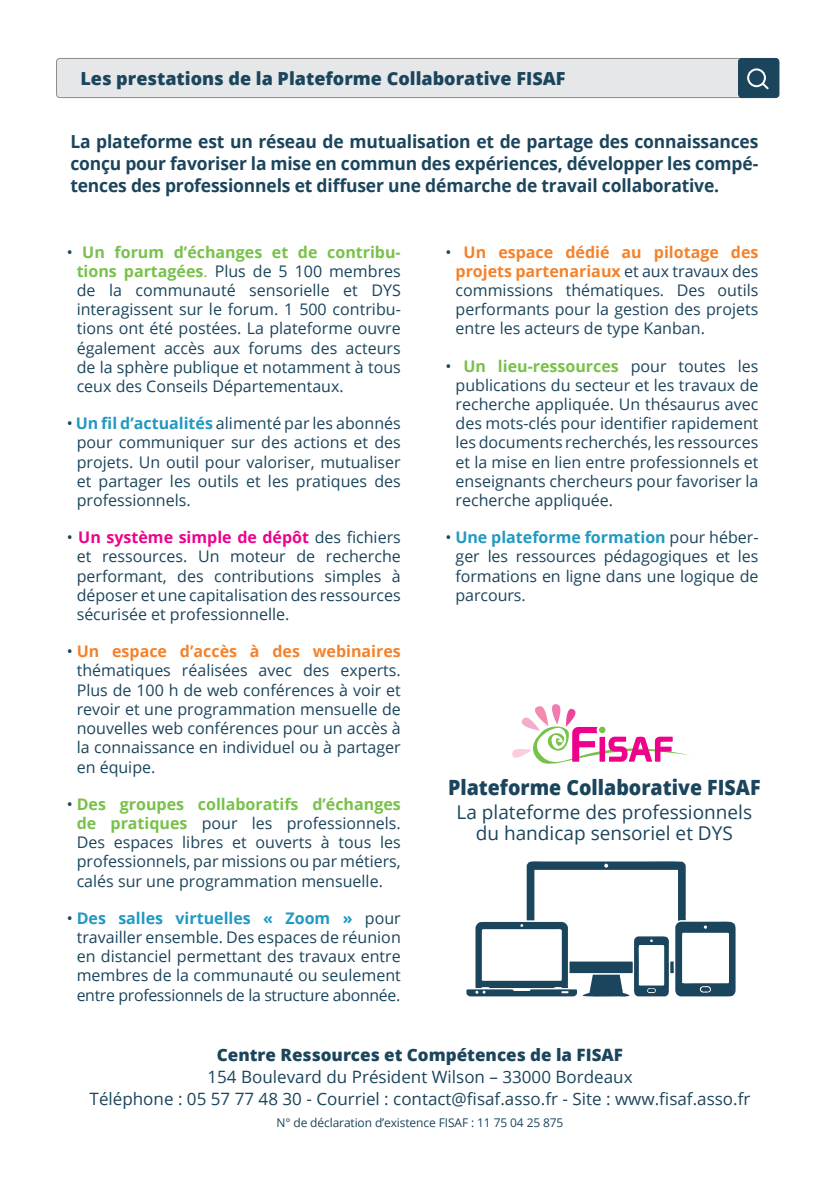
<style>
.page{position:relative;width:840px;height:1191px;background:#fff}
.page>*{position:absolute;margin:0;border:0;box-sizing:border-box;transform-origin:0 0}
.t1{font:800 21px "Open Sans";color:#1b455c;scale:.93 1}
.t2{font:19px/20.2px "Open Sans";color:#1b455c;text-align:center}
.t3{font:700 18px/22px "Open Sans";letter-spacing:-.01em;color:#1b455c;text-align:justify}
.t4{font:800 18px "Open Sans";color:#1b455c}
.t5{font:17px/22px "Open Sans";color:#1b455c;text-align:center}
.t6{font:800 17px "Open Sans";color:#1b455c}
.t7{font:16px/19.2px "Open Sans";color:#1b455c;text-align:justify}
.t8{font:12px "Open Sans";letter-spacing:-.01em;color:#1b455c}
.s1{font-weight:700;color:#78c14a}
.s2{color:#78c14a}
.s3{font-weight:700;color:#2299c1}
.s4{font-weight:700;color:#ed028c}
.s5{font-weight:700;color:#f4822b}
</style>
<div class="page">
<div style="left:56px;top:58px;width:688px;height:40px;background:#e6e7e9;border-radius:3px"></div>
<div style="left:56px;top:58px;width:689px;height:40px;border:1px solid #8a8c8f;border-radius:3px"></div>
<div style="left:738px;top:58px;width:40px;height:40px;background:#1b455c;border-radius:3px"></div>
<div style="left:737px;top:58px;width:41px;height:40px;border:1px solid #1b455c;border-radius:3px"></div>
<div style="left:746px;top:68px;width:19px;height:19px;border:2px solid #fff;border-radius:50%"></div>
<svg style="left:759px;top:81px;width:10px;height:9px"></svg>
<svg style="left:466px;top:861px;width:269px;height:136px"></svg>
<svg style="left:512px;top:704px;width:177px;height:60px"></svg>
<svg style="left:598px;top:726px;width:7px;height:7px"></svg>
<p class="t4" style="left:80px;top:64px;width:486px">Les prestations de la Plateforme Collaborative FISAF</p>
<p class="t3" style="left:70px;top:130px;width:689px">La plateforme est un réseau de mutualisation et de partage des connaissances conçu pour favoriser la mise en commun des expériences, développer les compé&shy;tences des professionnels et diffuser une démarche de travail collaborative.</p>
<p class="t7" style="left:77px;top:242px;width:325px;text-indent:-10px">• <span class="s1">Un forum d’échanges et de contribu&shy;tions partagées</span><span class="s2">.</span> Plus de 5 100 membres de la communauté sensorielle et DYS interagissent sur le forum. 1 500 contribu&shy;tions ont été postées. La plateforme ouvre également accès aux forums des acteurs de la sphère publique et notamment à tous ceux des Conseils Départementaux.</p>
<p class="t7" style="left:77px;top:413px;width:325px;text-indent:-10px">• <span class="s3">Un fil d’actualités</span> alimenté par les abonnés pour communiquer sur des actions et des projets. Un outil pour valoriser, mutualiser et partager les outils et les pratiques des professionnels.</p>
<p class="t7" style="left:77px;top:527px;width:325px;text-indent:-10px">• <span class="s4">Un système simple de dépôt</span> des fichiers et ressources. Un moteur de recherche performant, des contributions simples à déposer et une capitalisation des ressources sécurisée et professionnelle.</p>
<p class="t7" style="left:77px;top:641px;width:325px;text-indent:-10px">• <span class="s5">Un espace d’accès à des webinaires </span>thématiques réalisées avec des experts.<br>Plus de 100 h de web conférences à voir et revoir et une programmation mensuelle de nouvelles web conférences pour un accès à la connaissance en individuel ou à partager en équipe.</p>
<p class="t7" style="left:77px;top:794px;width:325px;text-indent:-10px">• <span class="s1">Des groupes collaboratifs d’échanges de pratiques</span> pour les professionnels.<br>Des espaces libres et ouverts à tous les professionnels, par missions ou par métiers, calés sur une programmation mensuelle.</p>
<p class="t7" style="left:77px;top:908px;width:325px;text-indent:-10px">• <span class="s3">Des salles virtuelles « Zoom »</span> pour travailler ensemble. Des espaces de réunion en distanciel permettant des travaux entre membres de la communauté ou seulement entre professionnels de la structure abonnée.</p>
<p class="t7" style="left:455px;top:242px;width:304px;text-indent:-10px">• <span class="s5">Un espace dédié au pilotage des projets partenariaux</span> et aux travaux des commissions thématiques. Des outils performants pour la gestion des projets entre les acteurs de type Kanban.</p>
<p class="t7" style="left:455px;top:356px;width:304px;text-indent:-10px">• <span class="s1">Un lieu-ressources</span> pour toutes les publications du secteur et les travaux de recherche appliquée. Un thésaurus avec des mots-clés pour identifier rapidement les documents recherchés, les ressources et la mise en lien entre professionnels et enseignants chercheurs pour favoriser la recherche appliquée.</p>
<p class="t7" style="left:455px;top:527px;width:304px;text-indent:-10px">• <span class="s3">Une plateforme formation</span> pour héber&shy;ger les ressources pédagogiques et les formations en ligne dans une logique de parcours.</p>
<h1 class="t1" style="left:448px;top:771px;width:337px">Plateforme Collaborative FISAF</h1>
<p class="t2" style="left:456px;top:802px;width:297px">La plateforme des professionnels du handicap sensoriel et DYS</p>
<p class="t6" style="left:217px;top:1041px;width:407px">Centre Ressources et Compétences de la FISAF</p>
<p class="t5" style="left:90px;top:1065px;width:662px">154 Boulevard du Président Wilson – 33000 Bordeaux<br>Téléphone : 05 57 77 48 30 - Courriel : contact@fisaf.asso.fr - Site : www.fisaf.asso.fr</p>
<p class="t8" style="left:276px;top:1114px;width:288px">N° de déclaration d’existence FISAF : 11 75 04 25 875</p>
</div>
